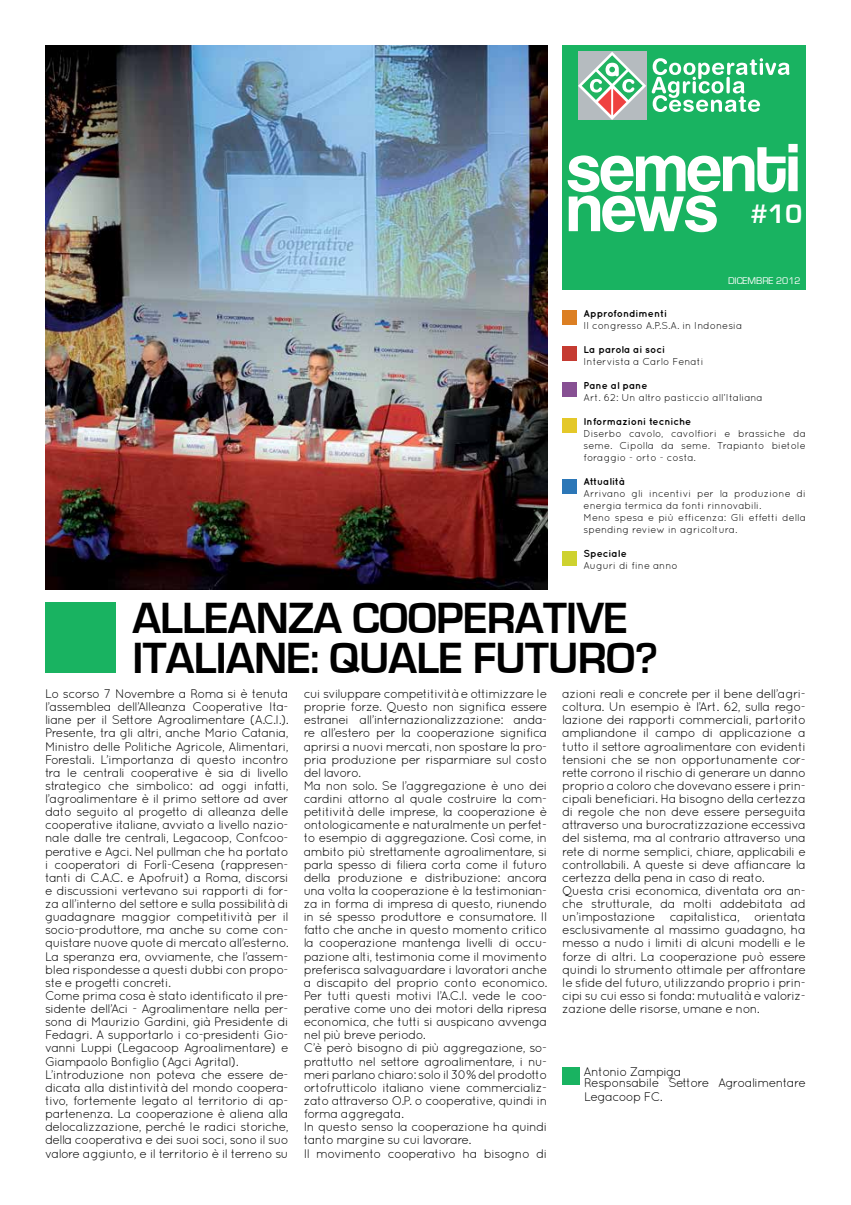
<style>
.page{position:relative;width:851px;height:1205px;background:#fff}
.page>*{position:absolute;margin:0;border:0;box-sizing:border-box;transform-origin:0 0}
.t1{font:700 45px/40px "Eurostile";letter-spacing:-.015em;color:#000}
.t2{font:700 27.5px "Eurostile";color:#fff}
.t3{font:12.5px/13.1px "Quicksand";letter-spacing:-.05em;color:#000}
.t4{font:10px/12px "Quicksand";color:#000;text-align:justify}
.t5{font:700 10px "Quicksand";color:#000}
.t6{font:10px "Eurostile";color:#fff}
</style>
<div class="page">
<div style="left:562px;top:45px;width:243px;height:244px;background:#19b361"></div>
<svg style="left:567px;top:144px;width:230px;height:88px"></svg>
<svg style="left:578px;top:52px;width:211px;height:68px"></svg>
<div style="left:45px;top:602px;width:71px;height:71px;background:#19b361"></div>
<div style="left:562px;top:1067px;width:18px;height:18px;background:#19b361"></div>
<div style="left:562px;top:419px;width:14px;height:14px;background:#e4c829"></div>
<div style="left:562px;top:551px;width:14px;height:14px;background:#ced22f"></div>
<div style="left:562px;top:310px;width:14px;height:14px;background:#dc7f23"></div>
<div style="left:562px;top:383px;width:14px;height:14px;background:#875093"></div>
<div style="left:562px;top:346px;width:14px;height:14px;background:#c53b32"></div>
<img style="left:45px;top:45px;width:502px;height:544px">
<div style="left:562px;top:479px;width:14px;height:14px;background:#2c77b7"></div>
<h2 class="t2" style="left:750px;top:199px;width:53px">#10</h2>
<p class="t6" style="left:728px;top:275px;width:74px">DICEMBRE 2012</p>
<p class="t5" style="left:583px;top:308px;width:85px">Approfondimenti</p>
<p class="t4" style="left:583px;top:320px;width:160px">Il congresso A.P.S.A. in Indonesia</p>
<p class="t5" style="left:583px;top:344px;width:83px">La parola ai soci</p>
<p class="t4" style="left:583px;top:356px;width:121px">Intervista a Carlo Fenati</p>
<p class="t5" style="left:583px;top:380px;width:65px">Pane al pane</p>
<p class="t4" style="left:583px;top:392px;width:181px">Art. 62: Un altro pasticcio all’Italiana</p>
<p class="t5" style="left:583px;top:416px;width:109px">Informazioni tecniche</p>
<p class="t4" style="left:583px;top:428px;width:224px">Diserbo cavolo, cavolfiori e brassiche da seme. Cipolla da seme. Trapianto bietole foraggio - orto - costa.</p>
<p class="t5" style="left:583px;top:476px;width:43px">Attualità</p>
<p class="t4" style="left:583px;top:488px;width:224px;text-align:left">Arrivano gli incentivi per la produzione di energia termica da fonti rinnovabili.<br>Meno spesa e più efficenza: Gli effetti della spending review in agricoltura.</p>
<p class="t5" style="left:583px;top:548px;width:45px">Speciale</p>
<p class="t4" style="left:583px;top:560px;width:96px">Auguri di fine anno</p>
<h1 class="t1" style="left:132px;top:599px;width:527px">ALLEANZA COOPERATIVE<br>ITALIANE: QUALE FUTURO?</h1>
<p class="t3" style="left:45px;top:687px;width:245px">Lo scorso 7 Novembre a Roma si è tenuta l’assemblea dell’Alleanza Cooperative Ita&shy;liane per il Settore Agroalimentare (A.C.I.).<br>Presente, tra gli altri, anche Mario Catania, Ministro delle Politiche Agricole, Alimentari, Forestali. L’importanza di questo incontro tra le centrali cooperative è sia di livello strategico che simbolico: ad oggi infatti, l’agroalimentare è il primo settore ad aver dato seguito al progetto di alleanza delle cooperative italiane, avviato a livello nazio&shy;nale dalle tre centrali, Legacoop, Confcoo&shy;perative e Agci. Nel pullman che ha portato i cooperatori di Forlì-Cesena (rappresen&shy;tanti di C.A.C. e Apofruit) a Roma, discorsi e discussioni vertevano sui rapporti di for&shy;za all’interno del settore e sulla possibilità di guadagnare maggior competitività per il socio-produttore, ma anche su come con&shy;quistare nuove quote di mercato all’esterno.<br>La speranza era, ovviamente, che l’assem&shy;blea rispondesse a questi dubbi con propo&shy;ste e progetti concreti.<br>Come prima cosa è stato identificato il pre&shy;sidente dell’Aci - Agroalimentare nella per&shy;sona di Maurizio Gardini, già Presidente di Fedagri. A supportarlo i co-presidenti Gio&shy;vanni Luppi (Legacoop Agroalimentare) e Giampaolo Bonfiglio (Agci Agrital).<br>L’introduzione non poteva che essere de&shy;dicata alla distintività del mondo coopera&shy;tivo, fortemente legato al territorio di ap&shy;partenenza. La cooperazione è aliena alla delocalizzazione, perché le radici storiche, della cooperativa e dei suoi soci, sono il suo valore aggiunto, e il territorio è il terreno su</p>
<p class="t3" style="left:303px;top:687px;width:245px">cui sviluppare competitività e ottimizzare le proprie forze. Questo non significa essere estranei all’internazionalizzazione: anda&shy;re all’estero per la cooperazione significa aprirsi a nuovi mercati, non spostare la pro&shy;pria produzione per risparmiare sul costo del lavoro.<br>Ma non solo. Se l’aggregazione è uno dei cardini attorno al quale costruire la com&shy;petitività delle imprese, la cooperazione è ontologicamente e naturalmente un perfet&shy;to esempio di aggregazione. Così come, in ambito più strettamente agroalimentare, si parla spesso di filiera corta come il futuro della produzione e distribuzione: ancora una volta la cooperazione è la testimonian&shy;za in forma di impresa di questo, riunendo in sé spesso produttore e consumatore. Il fatto che anche in questo momento critico la cooperazione mantenga livelli di occu&shy;pazione alti, testimonia come il movimento preferisca salvaguardare i lavoratori anche a discapito del proprio conto economico.<br>Per tutti questi motivi l’A.C.I. vede le coo&shy;perative come uno dei motori della ripresa economica, che tutti si auspicano avvenga nel più breve periodo.<br>C’è però bisogno di più aggregazione, so&shy;prattutto nel settore agroalimentare, i nu&shy;meri parlano chiaro: solo il 30% del prodotto ortofrutticolo italiano viene commercializ&shy;zato attraverso O.P. o cooperative, quindi in forma aggregata.<br>In questo senso la cooperazione ha quindi tanto margine su cui lavorare.<br>Il movimento cooperativo ha bisogno di</p>
<p class="t3" style="left:562px;top:687px;width:245px">azioni reali e concrete per il bene dell’agri&shy;coltura. Un esempio è l’Art. 62, sulla rego&shy;lazione dei rapporti commerciali, partorito ampliandone il campo di applicazione a tutto il settore agroalimentare con evidenti tensioni che se non opportunamente cor&shy;rette corrono il rischio di generare un danno proprio a coloro che dovevano essere i prin&shy;cipali beneficiari. Ha bisogno della certezza di regole che non deve essere perseguita attraverso una burocratizzazione eccessiva del sistema, ma al contrario attraverso una rete di norme semplici, chiare, applicabili e controllabili. A queste si deve affiancare la certezza della pena in caso di reato.<br>Questa crisi economica, diventata ora an&shy;che strutturale, da molti addebitata ad un’impostazione capitalistica, orientata esclusivamente al massimo guadagno, ha messo a nudo i limiti di alcuni modelli e le forze di altri. La cooperazione può essere quindi lo strumento ottimale per affrontare le sfide del futuro, utilizzando proprio i prin&shy;cipi su cui esso si fonda: mutualità e valoriz&shy;zazione delle risorse, umane e non.</p>
<p class="t3" style="left:583px;top:1065px;width:224px;line-height:11.9px">Antonio Zampiga<br>Responsabile Settore Agroalimentare</p>
<p class="t3" style="left:584px;top:1090px;width:80px">Legacoop FC.</p>
</div>
